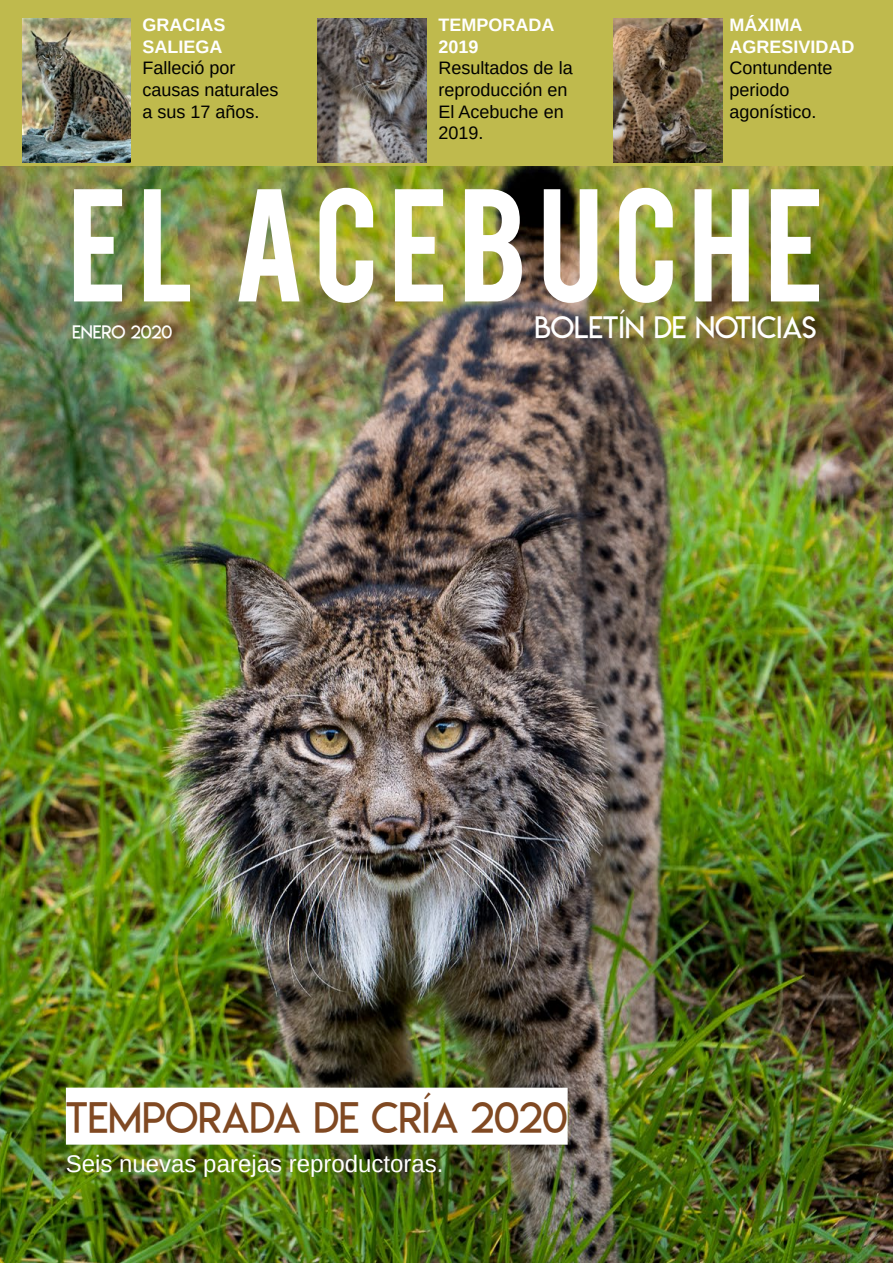
<style>
.page{position:relative;width:893px;height:1263px;background:#fff}
.page>*{position:absolute;margin:0;border:0;box-sizing:border-box;transform-origin:0 0}
.t1{font:126px "Bebas";letter-spacing:.08em;color:#fff}
.t2{font:42px "Lemon Milklight";color:#804922}
.t3{font:30px "Lemon Milklight";color:#fff}
.t4{font:24px "Arimo";color:#fff}
.t5{font:18px/21.6px "Arimo";color:#000}
.t6{font:700 18px/21.6px "Arimo";color:#fff}
.t7{font:18px "Lemon Milklight";color:#fff}
</style>
<div class="page">
<div style="left:0;top:0;width:893px;height:174px;background:#bfba4d"></div>
<img style="left:0;top:166px;width:893px;height:1097px">
<img style="left:318px;top:18px;width:109px;height:144px">
<img style="left:613px;top:18px;width:110px;height:144px">
<img style="left:22px;top:18px;width:109px;height:144px">
<div style="left:66px;top:1088px;width:502px;height:57px;background:#fff"></div>
<p class="t6" style="left:143px;top:14px;width:84px">GRACIAS<br>SALIEGA</p>
<p class="t5" style="left:143px;top:57px;width:138px">Falleció por causas naturales a sus 17 años.</p>
<p class="t6" style="left:439px;top:14px;width:117px">TEMPORADA<br>2019</p>
<p class="t5" style="left:439px;top:57px;width:136px">Resultados de la reproducción en<br>El Acebuche en<br>2019.</p>
<p class="t6" style="left:729px;top:14px;width:127px">MÁXIMA<br>AGRESIVIDAD</p>
<p class="t5" style="left:729px;top:57px;width:105px">Contundente periodo agonístico.</p>
<h1 class="t1" style="left:68px;top:154px;width:758px">EL ACEBUCHE</h1>
<p class="t7" style="left:72px;top:321px;width:102px">ENERO 2020</p>
<h3 class="t3" style="left:534px;top:309px;width:284px">BOLETÍN DE NOTICIAS</h3>
<h2 class="t2" style="left:66px;top:1092px;width:503px">TEMPORADA DE CRÍA 2020</h2>
<h3 class="t4" style="left:66px;top:1148px;width:379px">Seis nuevas parejas reproductoras.</h3>
</div>
